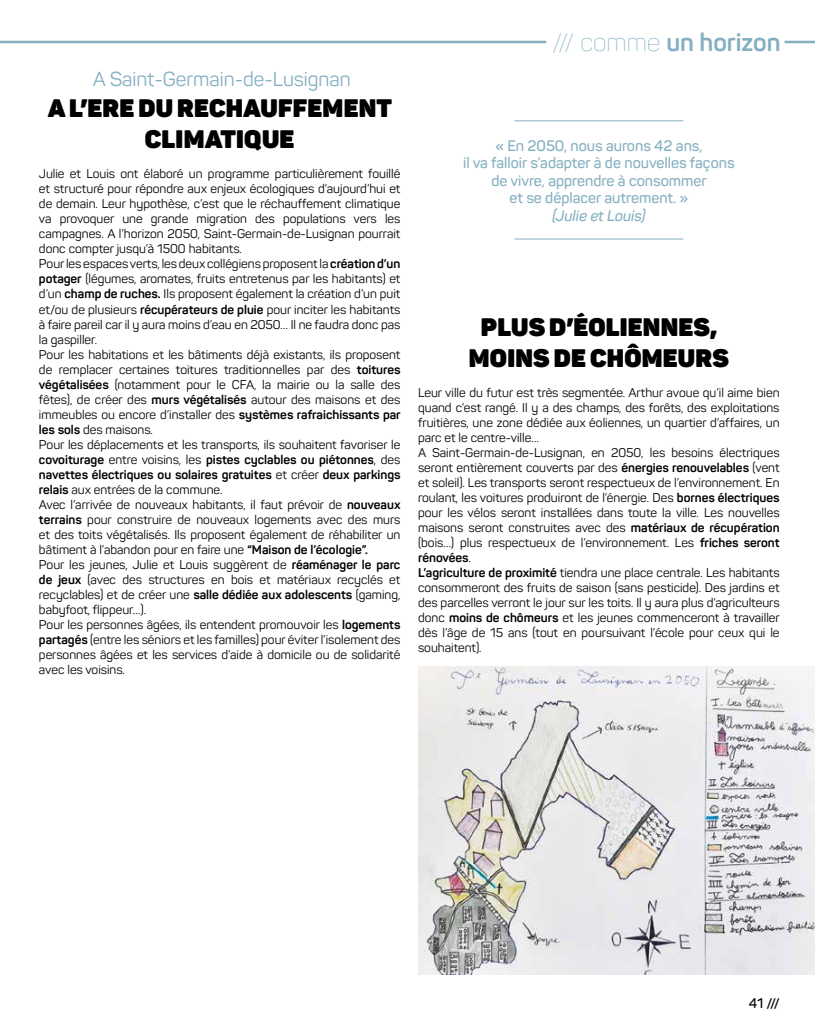
<style>
.page{position:relative;width:815px;height:1028px;background:#fff}
.page>*{position:absolute;margin:0;border:0;box-sizing:border-box;transform-origin:0 0}
.t1{font:900 25px/31.2px "Panton";letter-spacing:.01em;color:#000;text-align:center}
.t2{font:700 25px "Panton";color:#85b0c1}
.t3{font:20px "Panton";color:#85b0c1}
.t4{font:600 15px/17.5px "Panton";color:#85b0c1;text-align:center}
.t5{font:italic 600 15px "Panton";color:#85b0c1}
.t6{font:600 13.75px "Panton";color:#000}
.t7{font:12.5px/15px "Panton";color:#000}
.s1{font-weight:700}
.s2{font-weight:200}
</style>
<div class="page">
<img style="left:418px;top:666px;width:397px;height:308px">
<hr style="left:514px;top:120px;width:169px;height:1px;background:#85b0c1">
<hr style="left:514px;top:239px;width:169px;height:1px;background:#85b0c1">
<hr style="left:0;top:41px;width:546px;height:2px;background:#85b0c1">
<hr style="left:785px;top:41px;width:30px;height:2px;background:#85b0c1">
<h2 class="t3" style="left:93px;top:67px;width:260px">A Saint-Germain-de-Lusignan</h2>
<h1 class="t1" style="left:48px;top:92px;width:346px">A L’ERE DU RECHAUFFEMENT<br>CLIMATIQUE</h1>
<p class="t7" style="left:39px;top:166px;width:363px">Julie et Louis ont élaboré un programme particulièrement fouillé et structuré pour répondre aux enjeux écologiques d’aujourd’hui et de demain. Leur hypothèse, c’est que le réchauffement climatique va provoquer une grande migration des populations vers les campagnes. A l’horizon 2050, Saint-Germain-de-Lusignan pourrait donc compter jusqu’à 1500 habitants.<br>Pour les espaces verts, les deux collégiens proposent la <span class="s1">création d’un potager</span> (légumes, aromates, fruits entretenus par les habitants) et d’un <span class="s1">champ de ruches.</span> Ils proposent également la création d’un puit et/ou de plusieurs <span class="s1">récupérateurs de pluie</span> pour inciter les habitants à faire pareil car il y aura moins d’eau en 2050… Il ne faudra donc pas la gaspiller.<br>Pour les habitations et les bâtiments déjà existants, ils proposent de remplacer certaines toitures traditionnelles par des <span class="s1">toitures végétalisées</span> (notamment pour le CFA, la mairie ou la salle des fêtes), de créer des <span class="s1">murs végétalisés</span> autour des maisons et des immeubles ou encore d’installer des <span class="s1">systèmes rafraichissants par les sols</span> des maisons.<br>Pour les déplacements et les transports, ils souhaitent favoriser le <span class="s1">covoiturage</span> entre voisins, les <span class="s1">pistes cyclables ou piétonnes</span>, des <span class="s1">navettes électriques ou solaires gratuites</span> et créer <span class="s1">deux parkings relais</span> aux entrées de la commune.<br>Avec l’arrivée de nouveaux habitants, il faut prévoir de <span class="s1">nouveaux terrains</span> pour construire de nouveaux logements avec des murs et des toits végétalisés. Ils proposent également de réhabiliter un bâtiment à l’abandon pour en faire une <span class="s1">“Maison de l’écologie”.<br></span>Pour les jeunes, Julie et Louis suggèrent de <span class="s1">réaménager le parc de jeux</span> (avec des structures en bois et matériaux recyclés et recyclables) et de créer une <span class="s1">salle dédiée aux adolescents</span> (gaming, babyfoot, flippeur…).<br>Pour les personnes âgées, ils entendent promouvoir les <span class="s1">logements partagés</span> (entre les séniors et les familles) pour éviter l’isolement des personnes âgées et les services d’aide à domicile ou de solidarité avec les voisins.</p>
<h1 class="t2" style="left:552px;top:27px;width:230px"><span class="s2">/// comme</span> un horizon</h1>
<p class="t4" style="left:463px;top:137px;width:273px">« En 2050, nous aurons 42 ans,<br>il va falloir s’adapter à de nouvelles façons de vivre, apprendre à consommer<br>et se déplacer autrement. »</p>
<p class="t5" style="left:552px;top:206px;width:95px">(Julie et Louis)</p>
<h1 class="t1" style="left:469px;top:311px;width:261px">PLUS D’ÉOLIENNES,<br>MOINS DE CHÔMEURS</h1>
<p class="t7" style="left:418px;top:385px;width:363px">Leur ville du futur est très segmentée. Arthur avoue qu’il aime bien quand c’est rangé. Il y a des champs, des forêts, des exploitations fruitières, une zone dédiée aux éoliennes, un quartier d’affaires, un parc et le centre-ville…<br>A Saint-Germain-de-Lusignan, en 2050, les besoins électriques seront entièrement couverts par des <span class="s1">énergies renouvelables</span> (vent et soleil). Les transports seront respectueux de l’environnement. En roulant, les voitures produiront de l’énergie. Des <span class="s1">bornes électriques </span>pour les vélos seront installées dans toute la ville. Les nouvelles maisons seront construites avec des <span class="s1">matériaux de récupération </span>(bois…) plus respectueux de l’environnement. Les <span class="s1">friches seront rénovées</span>.<br><span class="s1">L’agriculture de proximité</span> tiendra une place centrale. Les habitants consommeront des fruits de saison (sans pesticide). Des jardins et des parcelles verront le jour sur les toits. Il y aura plus d’agriculteurs donc <span class="s1">moins de chômeurs</span> et les jeunes commenceront à travailler dès l’âge de 15 ans (tout en poursuivant l’école pour ceux qui le souhaitent).</p>
<p class="t6" style="left:749px;top:995px;width:32px">41 ///</p>
</div>
